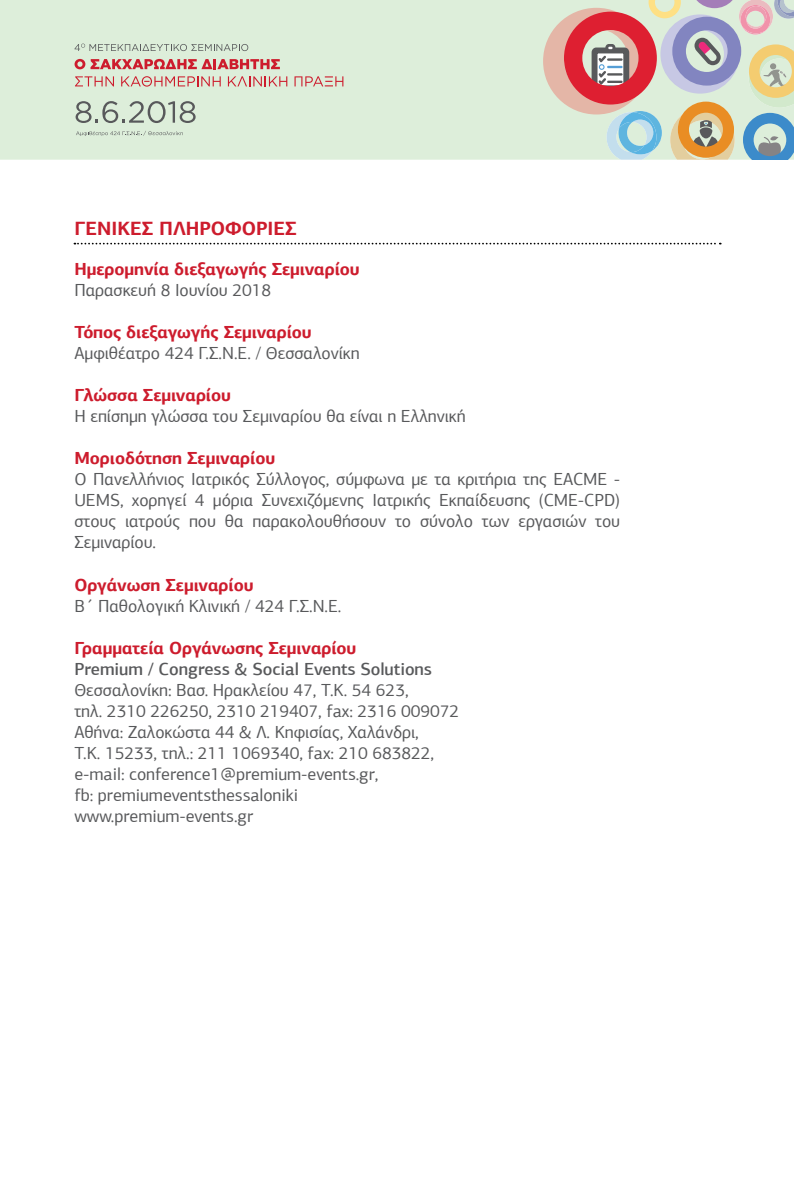
<style>
.page{position:relative;width:794px;height:1191px;background:#fff}
.page>*{position:absolute;margin:0;border:0;box-sizing:border-box;transform-origin:0 0}
.t1{font:700 19.25px "PF Agora Sans Pro";color:#cd1c2d}
.t2{font:17.5px/21px "PF Agora Sans Pro";letter-spacing:-.005em;color:#58595b;text-align:justify}
.t3{font:700 17.5px "PF Agora Sans Pro";letter-spacing:-.005em;color:#cd1c2d}
.t4{font:500 17.5px "PF Agora Sans Pro";letter-spacing:-.005em;color:#58595b}
</style>
<div class="page">
<svg style="left:74px;top:243px;width:647px;height:1px"></svg>
<div style="left:0;top:0;width:543px;height:159px;background:#ddeeda"></div>
<svg style="left:543px;top:0;width:251px;height:159px;background:#cbb9b1"></svg>
<svg style="left:74px;top:44px;width:174px;height:7px"></svg>
<svg style="left:75px;top:59px;width:205px;height:10px;background:#d47b7b"></svg>
<svg style="left:75px;top:76px;width:39px;height:10px"></svg>
<svg style="left:121px;top:76px;width:100px;height:11px"></svg>
<svg style="left:228px;top:76px;width:59px;height:10px"></svg>
<svg style="left:294px;top:76px;width:49px;height:10px"></svg>
<svg style="left:76px;top:101px;width:120px;height:22px;background:#b7c3b5"></svg>
<svg style="left:76px;top:131px;width:107px;height:5px"></svg>
<p class="t1" style="left:74px;top:216px;width:224px">ΓΕΝΙΚΕΣ ΠΛΗΡΟΦΟΡΙΕΣ</p>
<p class="t3" style="left:74px;top:258px;width:287px">Ημερομηνία διεξαγωγής Σεμιναρίου</p>
<p class="t2" style="left:74px;top:280px;width:198px">Παρασκευή 8 Ιουνίου 2018</p>
<p class="t3" style="left:74px;top:321px;width:239px">Τόπος διεξαγωγής Σεμιναρίου</p>
<p class="t2" style="left:74px;top:343px;width:287px">Αμφιθέατρο 424 Γ.Σ.Ν.Ε. / Θεσσαλονίκη</p>
<p class="t3" style="left:74px;top:384px;width:158px">Γλώσσα Σεμιναρίου</p>
<p class="t2" style="left:74px;top:406px;width:393px">Η επίσημη γλώσσα του Σεμιναρίου θα είναι η Ελληνική</p>
<p class="t3" style="left:74px;top:447px;width:202px">Μοριοδότηση Σεμιναρίου</p>
<p class="t2" style="left:74px;top:469px;width:547px">Ο Πανελλήνιος Ιατρικός Σύλλογος, σύμφωνα με τα κριτήρια της EACME - UEMS, χορηγεί 4 μόρια Συνεχιζόμενης Ιατρικής Εκπαίδευσης (CME-CPD) στους ιατρούς που θα παρακολουθήσουν το σύνολο των εργασιών του Σεμιναρίου.</p>
<p class="t3" style="left:74px;top:573px;width:181px">Οργάνωση Σεμιναρίου</p>
<p class="t2" style="left:74px;top:595px;width:269px">Β΄ Παθολογική Κλινική / 424 Γ.Σ.Ν.Ε.</p>
<p class="t3" style="left:74px;top:636px;width:283px">Γραμματεία Οργάνωσης Σεμιναρίου</p>
<p class="t4" style="left:74px;top:658px;width:359px">Premium / Congress &amp; Social Events Solutions</p>
<p class="t2" style="left:74px;top:679px;width:386px;text-align:left">Θεσσαλονίκη: Βασ. Ηρακλείου 47, T.K. 54 623,<br>τηλ. 2310 226250, 2310 219407, fax: 2316 009072<br>Αθήνα: Ζαλοκώστα 44 &amp; Λ. Κηφισίας, Χαλάνδρι,<br>T.K. 15233, τηλ.: 211 1069340, fax: 210 683822, e-mail: conference1@premium-events.gr,<br>fb: premiumeventsthessaloniki www.premium-events.gr</p>
</div>
